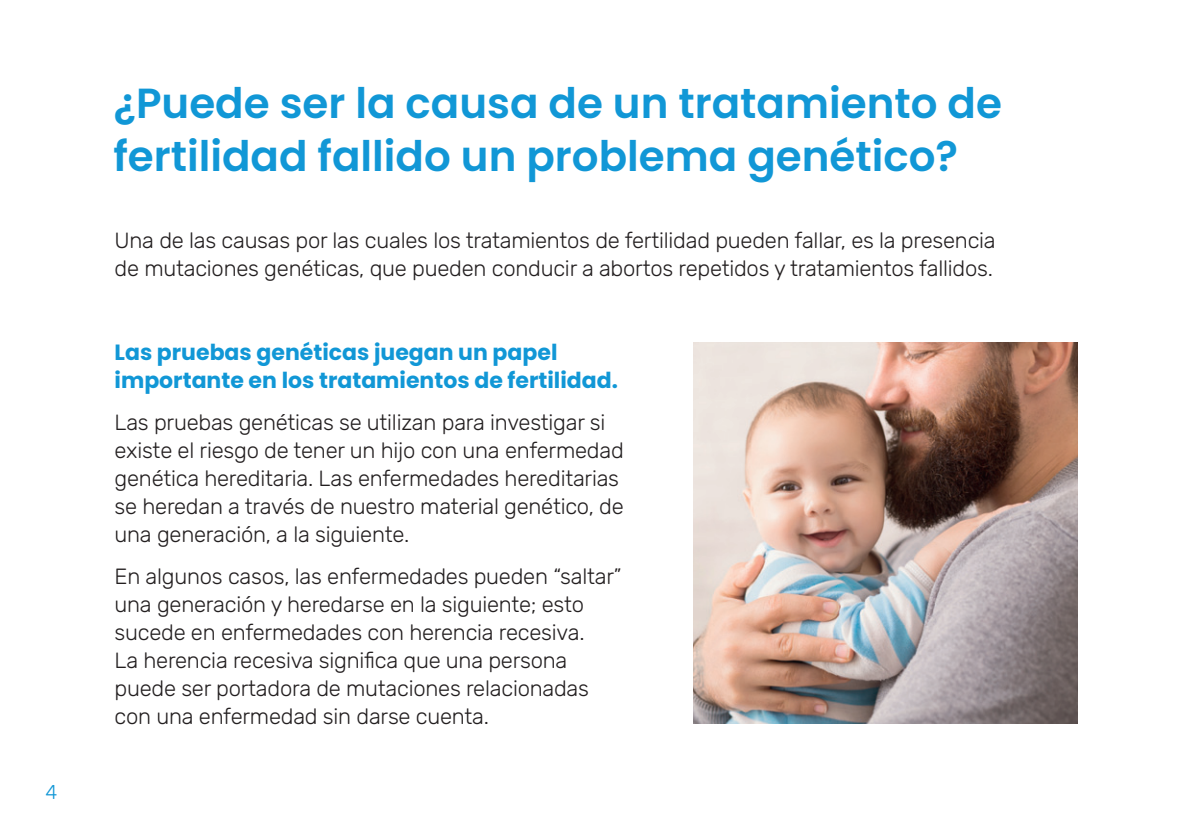
<style>
.page{position:relative;width:1191px;height:840px;background:#fff}
.page>*{position:absolute;margin:0;border:0;box-sizing:border-box;transform-origin:0 0}
.t1{font:600 42px/52px "Poppins";color:#1197d6}
.t2{font:300 22px/28px "Rubik";letter-spacing:-.01em;color:#231f20}
.t3{font:700 22px/28px "Poppins";color:#1197d6}
.t4{font:300 20px "Rubik";color:#1197d6}
</style>
<div class="page">
<img style="left:693px;top:342px;width:384px;height:381px">
<p class="t4" style="left:45px;top:780px;width:13px">4</p>
<h1 class="t1" style="left:113px;top:78px;width:890px">¿Puede ser la causa de un tratamiento de fertilidad fallido un problema genético?</h1>
<p class="t2" style="left:115px;top:226px;width:882px">Una de las causas por las cuales los tratamientos de fertilidad pueden fallar, es la presencia de mutaciones genéticas, que pueden conducir a abortos repetidos y tratamientos fallidos.</p>
<p class="t3" style="left:115px;top:338px;width:505px">Las pruebas genéticas juegan un papel importante en los tratamientos de fertilidad.</p>
<p class="t2" style="left:115px;top:408px;width:511px">Las pruebas genéticas se utilizan para investigar si existe el riesgo de tener un hijo con una enfermedad genética hereditaria. Las enfermedades hereditarias se heredan a través de nuestro material genético, de una generación, a la siguiente.</p>
<p class="t2" style="left:115px;top:562px;width:508px">En algunos casos, las enfermedades pueden “saltar” una generación y heredarse en la siguiente; esto sucede en enfermedades con herencia recesiva.<br>La herencia recesiva significa que una persona puede ser portadora de mutaciones relacionadas con una enfermedad sin darse cuenta.</p>
</div>
